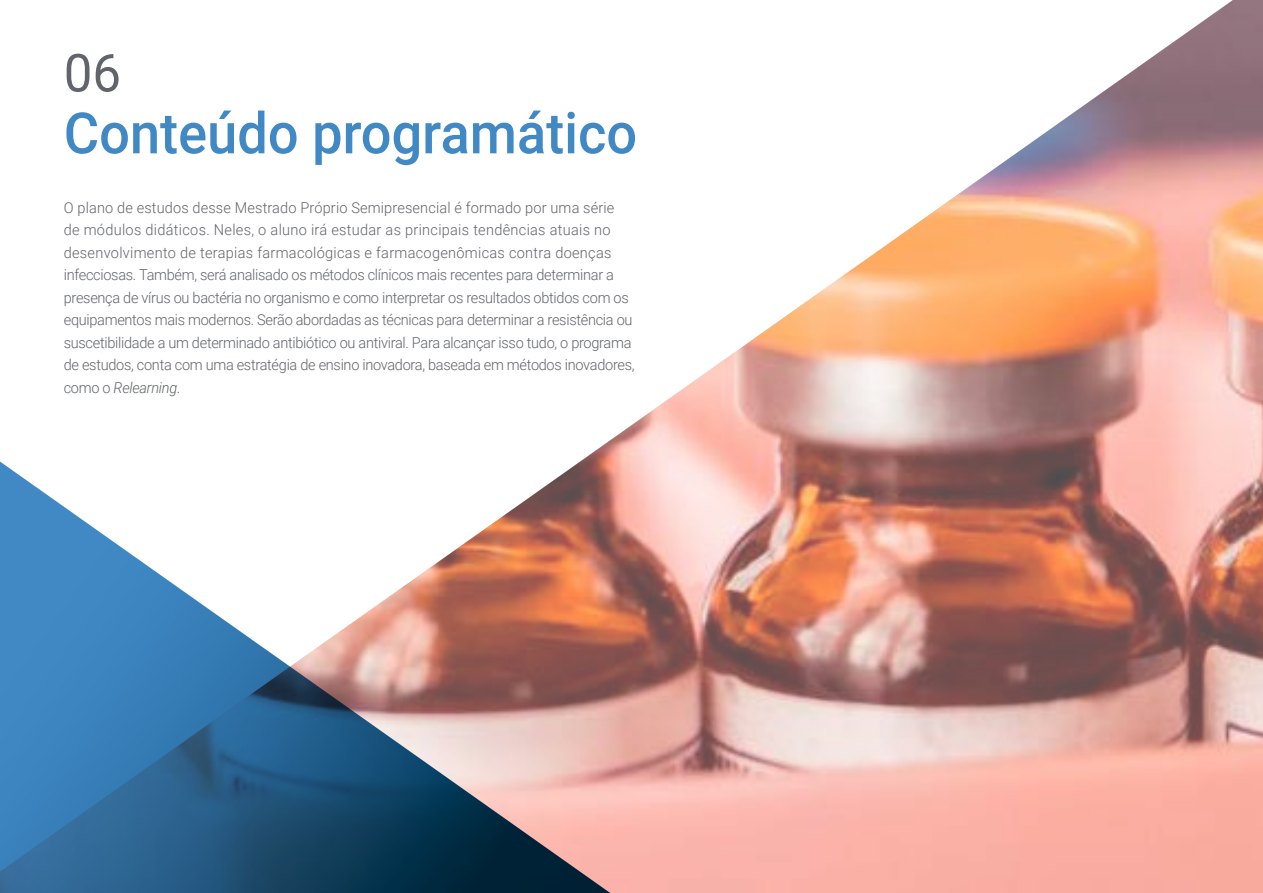
<style>
.page{position:relative;width:1263px;height:893px;background:#fff}
.page>*{position:absolute;margin:0;border:0;box-sizing:border-box;transform-origin:0 0}
.t1{font:500 57px "Roboto";color:#4089c5;scale:.95 1}
.t2{font:52.5px "Roboto";color:#61646a}
.t3{font:300 15px/22.5px "Roboto";letter-spacing:-.02em;color:#61646a}
.s1{font-style:italic}
</style>
<div class="page">
<img style="left:602px;top:0;width:661px;height:893px">
<svg style="left:0;top:446px;width:640px;height:447px"></svg>
<h2 class="t2" style="left:64px;top:36px;width:59px">06</h2>
<h1 class="t1" style="left:64px;top:93px;width:605px">Conteúdo programático</h1>
<p class="t3" style="left:64px;top:195px;width:572px">O plano de estudos desse Mestrado Próprio Semipresencial é formado por uma série<br>de módulos didáticos. Neles, o aluno irá estudar as principais tendências atuais no desenvolvimento de terapias farmacológicas e farmacogenômicas contra doenças infecciosas. Também, será analisado os métodos clínicos mais recentes para determinar a presença de vírus ou bactéria no organismo e como interpretar os resultados obtidos com os equipamentos mais modernos. Serão abordadas as técnicas para determinar a resistência ou suscetibilidade a um determinado antibiótico ou antiviral. Para alcançar isso tudo, o programa de estudos, conta com uma estratégia de ensino inovadora, baseada em métodos inovadores, como o <span class="s1">Relearning</span>.</p>
</div>
